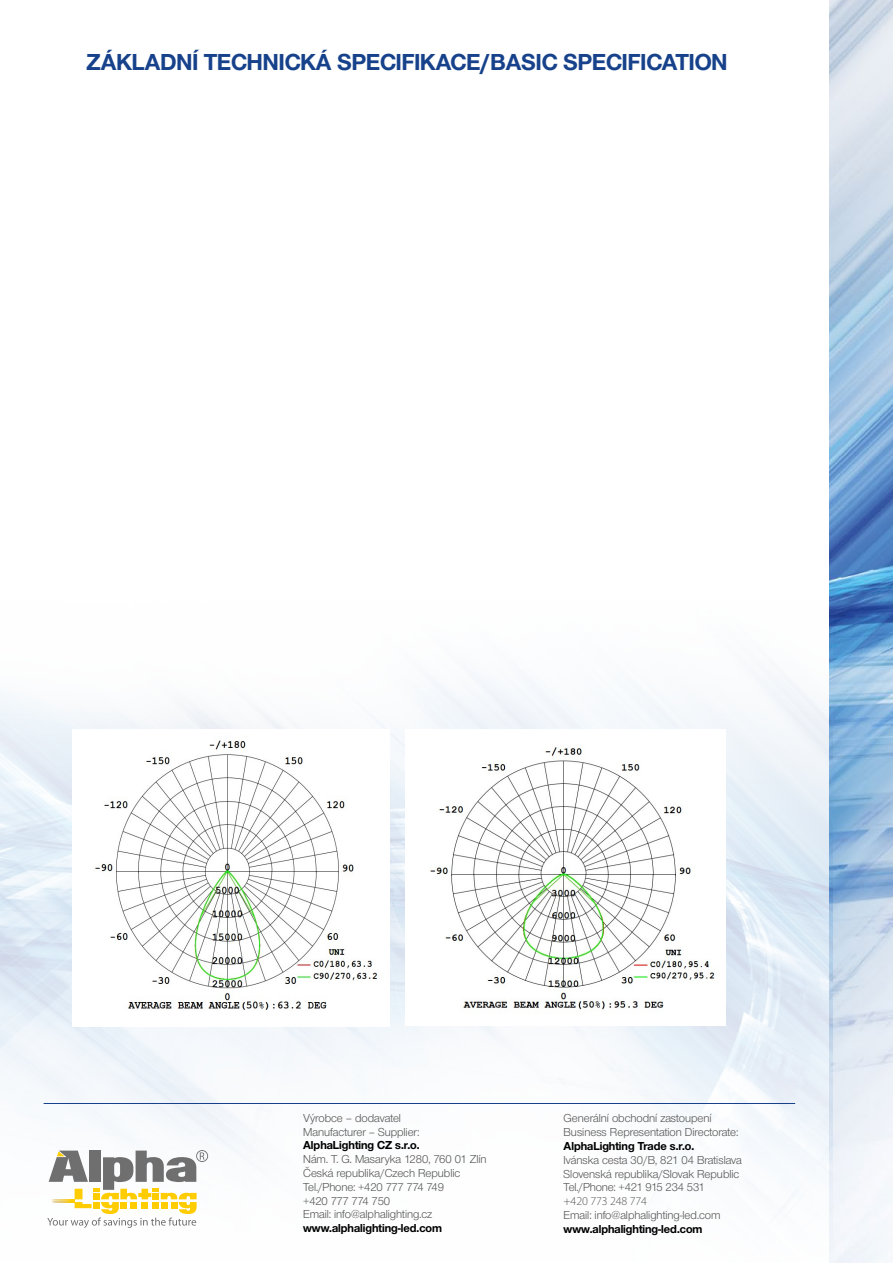
<style>
.page{position:relative;width:893px;height:1263px;background:#fff}
.page>*{position:absolute;margin:0;border:0;box-sizing:border-box;transform-origin:0 0}
.t1{font:700 24px "Nimbus Sans Novus DOT";letter-spacing:.005em;color:#17428b}
.t2{font:12px/13.8px "Nimbus Sans Novus DOT";color:#575756}
.t3{font:700 12px "Nimbus Sans Novus DOT";color:#000}
.t4{font:300 12px "Myriad Pro";letter-spacing:-.01em;color:#575756}
</style>
<div class="page">
<img style="left:829px;top:0;width:64px;height:1263px">
<svg style="left:47px;top:1150px;width:161px;height:78px"></svg>
<div style="left:93px;top:1202px;width:7px;height:6px;background:#fc0"></div>
<div style="left:120px;top:1202px;width:7px;height:6px;background:#fc0"></div>
<svg style="left:47px;top:1199px;width:28px;height:3px"></svg>
<hr style="left:44px;top:1103px;width:751px;height:1px;background:#17428b">
<img style="left:93px;top:736px;width:290px;height:275px">
<img style="left:428px;top:745px;width:291px;height:269px">
<h1 class="t1" style="left:86px;top:47px;width:642px">ZÁKLADNÍ TECHNICKÁ SPECIFIKACE/BASIC SPECIFICATION</h1>
<p class="t2" style="left:303px;top:1111px;width:118px">Výrobce – dodavatel<br>Manufacturer – Supplier:</p>
<p class="t3" style="left:303px;top:1138px;width:118px">AlphaLighting CZ s.r.o.</p>
<p class="t2" style="left:303px;top:1152px;width:185px">Nám. T. G. Masaryka 1280, 760 01 Zlín<br>Česká republika/Czech Republic<br>Tel./Phone: +420 777 774 749<br>+420 777 774 750<br>Email: info@alphalighting.cz</p>
<p class="t3" style="left:303px;top:1221px;width:140px">www.alphalighting-led.com</p>
<p class="t2" style="left:564px;top:1112px;width:176px">Generální obchodní zastoupení<br>Business Representation Directorate:</p>
<p class="t3" style="left:564px;top:1139px;width:132px">AlphaLighting Trade s.r.o.</p>
<p class="t2" style="left:564px;top:1153px;width:180px">Ivánska cesta 30/B, 821 04 Bratislava<br>Slovenská republika/Slovak Republic<br>Tel./Phone: +421 915 234 531</p>
<p class="t4" style="left:564px;top:1195px;width:85px">+420 773 248 774</p>
<p class="t2" style="left:564px;top:1208px;width:158px">Email: info@alphalighting-led.com</p>
<p class="t3" style="left:564px;top:1222px;width:140px">www.alphalighting-led.com</p>
</div>
